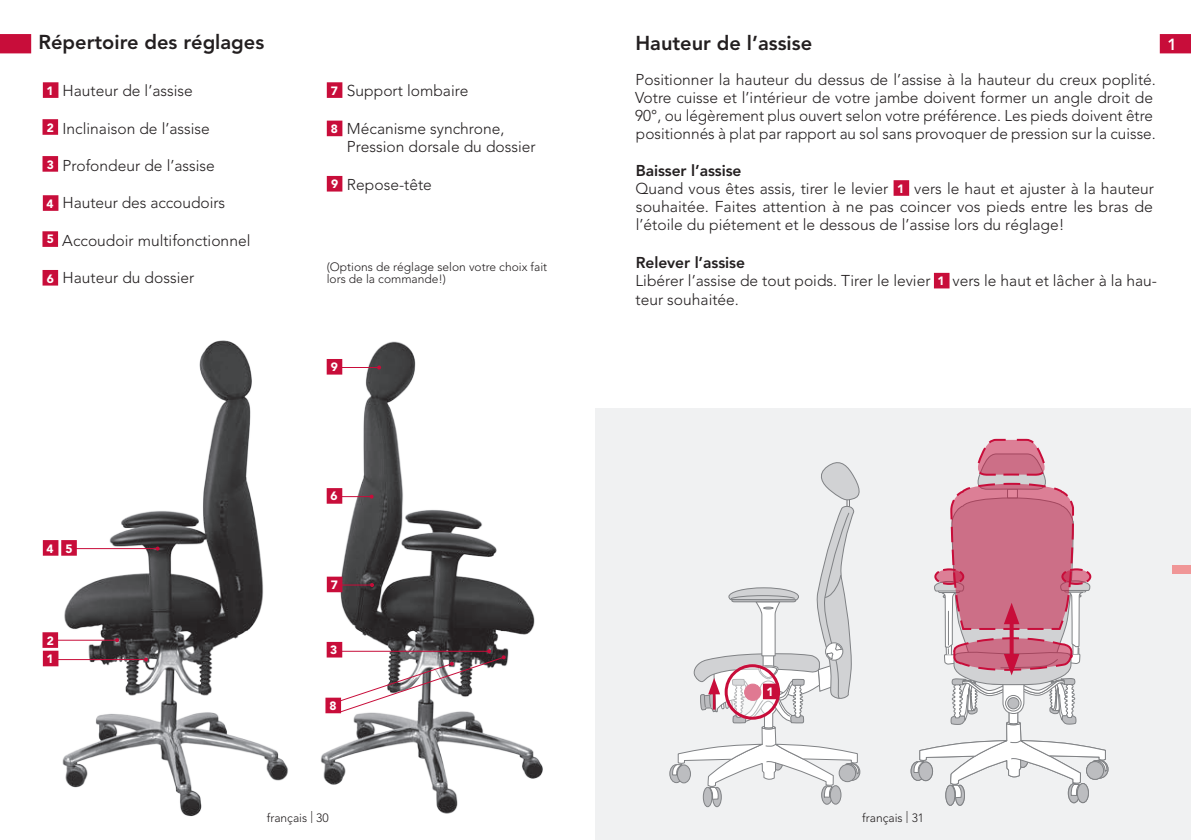
<style>
.page{position:relative;width:1191px;height:840px;background:#fff}
.page>*{position:absolute;margin:0;border:0;box-sizing:border-box;transform-origin:0 0}
.t1{font:800 20px "Avenir";color:#231f20}
.t2{font:800 16px "Avenir";color:#fff}
.t3{font:300 15.6px/18px "Avenir";color:#231f20}
.t4{font:800 15.6px "Avenir";letter-spacing:-.005em;color:#231f20}
.t5{font:300 12px/12px "Avenir";color:#231f20}
.t6{font:900 12px/18.4px "Avenir";color:#fff}
</style>
<div class="page">
<svg style="left:1159px;top:34px;width:32px;height:19px"></svg>
<svg style="left:0;top:34px;width:31px;height:19px"></svg>
<div style="left:595px;top:408px;width:596px;height:431px;background:#f0f1f2"></div>
<div style="left:43px;top:82px;width:15px;height:16px;background:#c80d3a;border:2px solid #c80d3a"></div>
<div style="left:42px;top:119px;width:16px;height:16px;background:#c80d3a;border:2px solid #c80d3a"></div>
<div style="left:327px;top:120px;width:15px;height:16px;background:#c80d3a"></div>
<div style="left:327px;top:82px;width:15px;height:16px;background:#c80d3a;border:2px solid #c80d3a"></div>
<div style="left:43px;top:270px;width:15px;height:15px;background:#c80d3a"></div>
<div style="left:42px;top:231px;width:16px;height:16px;background:#c80d3a;border:2px solid #c80d3a"></div>
<div style="left:327px;top:176px;width:15px;height:15px;background:#c80d3a"></div>
<div style="left:43px;top:195px;width:15px;height:16px;background:#c80d3a;border:2px solid #c80d3a"></div>
<div style="left:42px;top:156px;width:16px;height:15px;background:#c80d3a;border:2px solid #c80d3a"></div>
<div style="left:893px;top:180px;width:16px;height:16px;background:#c80d3a;border:2px solid #c80d3a"></div>
<div style="left:934px;top:273px;width:15px;height:15px;background:#c80d3a"></div>
<img style="left:355px;top:341px;width:188px;height:473px">
<img style="left:42px;top:340px;width:313px;height:477px">
<div style="left:42px;top:632px;width:16px;height:15px;background:#c80d3a;border:2px solid #c80d3a"></div>
<div style="left:43px;top:650px;width:15px;height:16px;background:#c80d3a;border:2px solid #c80d3a"></div>
<div style="left:43px;top:539px;width:15px;height:16px;background:#c80d3a;border:2px solid #c80d3a"></div>
<hr style="left:70px;top:547px;width:88px;height:1px;background:#c80d3a">
<svg style="left:156px;top:546px;width:4px;height:4px"></svg>
<hr style="left:57px;top:639px;width:60px;height:1px;background:#c80d3a">
<svg style="left:115px;top:637px;width:4px;height:4px"></svg>
<hr style="left:57px;top:658px;width:89px;height:1px;background:#c80d3a">
<svg style="left:144px;top:657px;width:4px;height:4px"></svg>
<div style="left:61px;top:539px;width:16px;height:16px;background:#c80d3a;border:2px solid #c80d3a"></div>
<div style="left:327px;top:576px;width:15px;height:16px;background:#c80d3a;border:2px solid #c80d3a"></div>
<div style="left:327px;top:359px;width:15px;height:15px;background:#c80d3a"></div>
<hr style="left:338px;top:367px;width:41px;height:1px;background:#c80d3a">
<svg style="left:377px;top:365px;width:4px;height:4px"></svg>
<hr style="left:327px;top:496px;width:44px;height:1px;background:#c80d3a">
<svg style="left:369px;top:494px;width:4px;height:4px"></svg>
<hr style="left:339px;top:584px;width:33px;height:1px;background:#c80d3a">
<svg style="left:370px;top:582px;width:4px;height:4px"></svg>
<div style="left:327px;top:488px;width:15px;height:15px;background:#c80d3a;border:2px solid #c80d3a"></div>
<div style="left:327px;top:641px;width:15px;height:16px;background:#c80d3a;border:2px solid #c80d3a"></div>
<svg style="left:332px;top:649px;width:174px;height:64px"></svg>
<div style="left:325px;top:697px;width:16px;height:15px;background:#c80d3a;border:2px solid #c80d3a"></div>
<div style="left:669px;top:763px;width:14px;height:19px;border:1px solid #808285;border-radius:50%"></div>
<svg style="left:911px;top:761px;width:13px;height:19px"></svg>
<div style="left:910px;top:760px;width:15px;height:20px;border:1px solid #808285;border-radius:50%"></div>
<svg style="left:671px;top:462px;width:190px;height:346px"></svg>
<svg style="left:726px;top:665px;width:52px;height:52px"></svg>
<div style="left:724px;top:663px;width:56px;height:56px;border:3px solid #c80d3a;border-radius:50%"></div>
<div style="left:763px;top:683px;width:15px;height:15px;background:#c80d3a"></div>
<svg style="left:913px;top:438px;width:195px;height:368px"></svg>
<div style="left:1172px;top:564px;width:19px;height:9px;background:#f09697"></div>
<p class="t1" style="left:39px;top:30px;width:227px">Répertoire des réglages</p>
<p class="t1" style="left:635px;top:31px;width:178px">Hauteur de l’assise</p>
<p class="t3" style="left:635px;top:70px;width:522px">Positionner la hauteur du dessus de l’assise à la hauteur du creux poplité.<br>Votre cuisse et l’intérieur de votre jambe doivent former un angle droit de 90°, ou légèrement plus ouvert selon votre préférence. Les pieds doivent être positionnés à plat par rapport au sol sans provoquer de pression sur la cuisse.</p>
<p class="t4" style="left:636px;top:162px;width:107px">Baisser l’assise</p>
<p class="t3" style="left:635px;top:180px;width:255px">Quand vous êtes assis, tirer le levier</p>
<p class="t3" style="left:63px;top:82px;width:132px">Hauteur de l’assise</p>
<p class="t3" style="left:63px;top:119px;width:149px">Inclinaison de l’assise</p>
<p class="t3" style="left:63px;top:156px;width:154px">Profondeur de l’assise</p>
<p class="t3" style="left:63px;top:194px;width:164px">Hauteur des accoudoirs</p>
<p class="t3" style="left:62px;top:231px;width:190px">Accoudoir multifonctionnel</p>
<p class="t3" style="left:63px;top:269px;width:133px">Hauteur du dossier</p>
<p class="t3" style="left:347px;top:82px;width:123px">Support lombaire</p>
<p class="t3" style="left:347px;top:119px;width:190px;line-height:18.8px">Mécanisme synchrone,<br>Pression dorsale du dossier</p>
<p class="t3" style="left:347px;top:175px;width:86px">Repose-tête</p>
<p class="t6" style="left:46px;top:81px;width:9px">1</p>
<p class="t6" style="left:47px;top:118px;width:9px">2</p>
<p class="t6" style="left:331px;top:119px;width:9px">8</p>
<p class="t6" style="left:331px;top:81px;width:9px">7</p>
<p class="t6" style="left:47px;top:155px;width:9px">3</p>
<p class="t6" style="left:331px;top:175px;width:9px">9</p>
<p class="t3" style="left:636px;top:180px;width:520px;text-align:justify;text-indent:278px">vers le haut et ajuster à la hauteur souhaitée. Faites attention à ne pas coincer vos pieds entre les bras de l’étoile du piétement et le dessous de l’assise lors du réglage!</p>
<p class="t4" style="left:636px;top:253px;width:111px">Relever l’assise</p>
<p class="t3" style="left:635px;top:271px;width:297px">Libérer l’assise de tout poids. Tirer le levier</p>
<p class="t3" style="left:952px;top:271px;width:206px">vers le haut et lâcher à la hau-</p>
<p class="t3" style="left:635px;top:290px;width:105px">teur souhaitée.</p>
<p class="t6" style="left:897px;top:179px;width:9px">1</p>
<p class="t6" style="left:46px;top:194px;width:9px">4</p>
<p class="t6" style="left:47px;top:229px;width:9px">5</p>
<p class="t5" style="left:327px;top:261px;width:222px">(Options de réglage selon votre choix fait lors de la commande!)</p>
<p class="t6" style="left:47px;top:269px;width:9px">6</p>
<p class="t6" style="left:937px;top:272px;width:9px">1</p>
<p class="t2" style="left:1167px;top:35px;width:11px">1</p>
<p class="t6" style="left:331px;top:358px;width:9px">9</p>
<p class="t6" style="left:46px;top:539px;width:28px">4 5</p>
<p class="t6" style="left:46px;top:631px;width:9px">2<br>1</p>
<p class="t6" style="left:330px;top:486px;width:9px">6</p>
<p class="t6" style="left:331px;top:575px;width:9px">7</p>
<p class="t6" style="left:330px;top:640px;width:9px">3</p>
<p class="t6" style="left:329px;top:696px;width:9px">8</p>
<p class="t6" style="left:766px;top:682px;width:9px">1</p>
<p class="t5" style="left:267px;top:811px;width:63px">français | 30</p>
<p class="t5" style="left:862px;top:811px;width:63px">français | 31</p>
</div>
